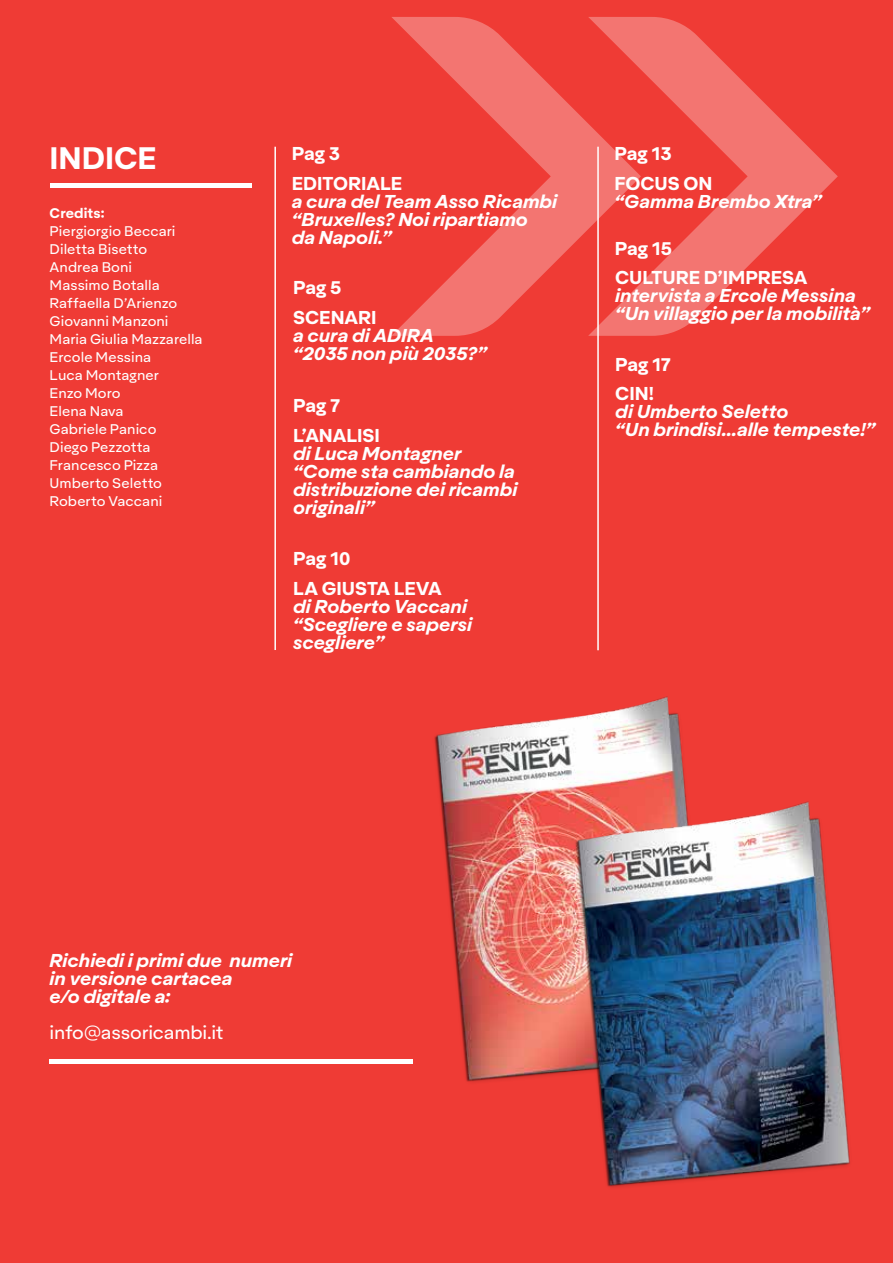
<style>
.page{position:relative;width:893px;height:1263px;background:#ef3b35}
.page>*{position:absolute;margin:0;border:0;box-sizing:border-box;transform-origin:0 0}
.t1{font:700 30px "Aktifo A";letter-spacing:-.005em;color:#fff}
.t2{font:italic 700 18px/18px "Aktifo A";letter-spacing:-.005em;color:#fff}
.t3{font:700 18px/29.7px "Aktifo A";letter-spacing:-.005em;color:#fff}
.t4{font:18px "Aktifo A";letter-spacing:-.01em;color:#fff}
.t5{font:13.5px/18px "Aktifo A";color:#fff}
.t6{font:700 13.5px "Aktifo A";letter-spacing:.005em;color:#fff}
</style>
<div class="page">
<svg style="left:391px;top:17px;width:197px;height:319px"></svg>
<svg style="left:588px;top:17px;width:250px;height:319px"></svg>
<hr style="left:274px;top:147px;width:2px;height:503px;background:#fff">
<hr style="left:597px;top:147px;width:2px;height:503px;background:#fff">
<div style="left:50px;top:183px;width:202px;height:5px;background:#fff"></div>
<hr style="left:50px;top:1059px;width:363px;height:4px;background:#fff">
<img style="left:231px;top:650px;width:451px;height:414px">
<img style="left:372px;top:756px;width:478px;height:432px">
<h1 class="t1" style="left:50px;top:138px;width:109px">INDICE</h1>
<p class="t6" style="left:50px;top:204px;width:56px">Credits:</p>
<p class="t5" style="left:50px;top:222px;width:155px">Piergiorgio Beccari<br>Diletta Bisetto<br>Andrea Boni<br>Massimo Botalla<br>Raffaella D’Arienzo<br>Giovanni Manzoni<br>Maria Giulia Mazzarella<br>Ercole Messina<br>Luca Montagner<br>Enzo Moro<br>Elena Nava<br>Gabriele Panico<br>Diego Pezzotta<br>Francesco Pizza<br>Umberto Seletto<br>Roberto Vaccani</p>
<p class="t3" style="left:292px;top:138px;width:50px">Pag 3</p>
<p class="t3" style="left:615px;top:138px;width:59px">Pag 13</p>
<p class="t3" style="left:292px;top:168px;width:112px">EDITORIALE</p>
<p class="t2" style="left:292px;top:192px;width:267px">a cura del Team Asso Ricambi “Bruxelles? Noi ripartiamo<br>da Napoli.”</p>
<p class="t3" style="left:293px;top:272px;width:50px">Pag 5</p>
<p class="t3" style="left:293px;top:302px;width:85px">SCENARI</p>
<p class="t2" style="left:293px;top:326px;width:195px">a cura di ADIRA “2035 non più 2035?”</p>
<p class="t3" style="left:293px;top:390px;width:49px">Pag 7</p>
<p class="t3" style="left:293px;top:420px;width:88px">L’ANALISI</p>
<p class="t2" style="left:293px;top:444px;width:226px">di Luca Montagner “Come sta cambiando la distribuzione dei ricambi originali”</p>
<p class="t3" style="left:293px;top:543px;width:59px">Pag 10</p>
<p class="t3" style="left:293px;top:573px;width:150px">LA GIUSTA LEVA</p>
<p class="t2" style="left:293px;top:597px;width:181px">di Roberto Vaccani “Scegliere e sapersi scegliere”</p>
<p class="t3" style="left:615px;top:168px;width:99px">FOCUS ON</p>
<p class="t2" style="left:615px;top:192px;width:209px">“Gamma Brembo Xtra”</p>
<p class="t3" style="left:615px;top:233px;width:194px">Pag 15<br>CULTURE D’IMPRESA</p>
<p class="t2" style="left:615px;top:286px;width:256px">intervista a Ercole Messina “Un villaggio per la mobilità”</p>
<p class="t3" style="left:615px;top:349px;width:57px">Pag 17<br>CIN!</p>
<p class="t2" style="left:615px;top:402px;width:262px">di Umberto Seletto<br>“Un brindisi...alle tempeste!”</p>
<p class="t2" style="left:50px;top:951px;width:244px">Richiedi i primi due numeri in versione cartacea<br>e/o digitale a:</p>
<p class="t4" style="left:50px;top:1021px;width:175px">info@assoricambi.it</p>
</div>
